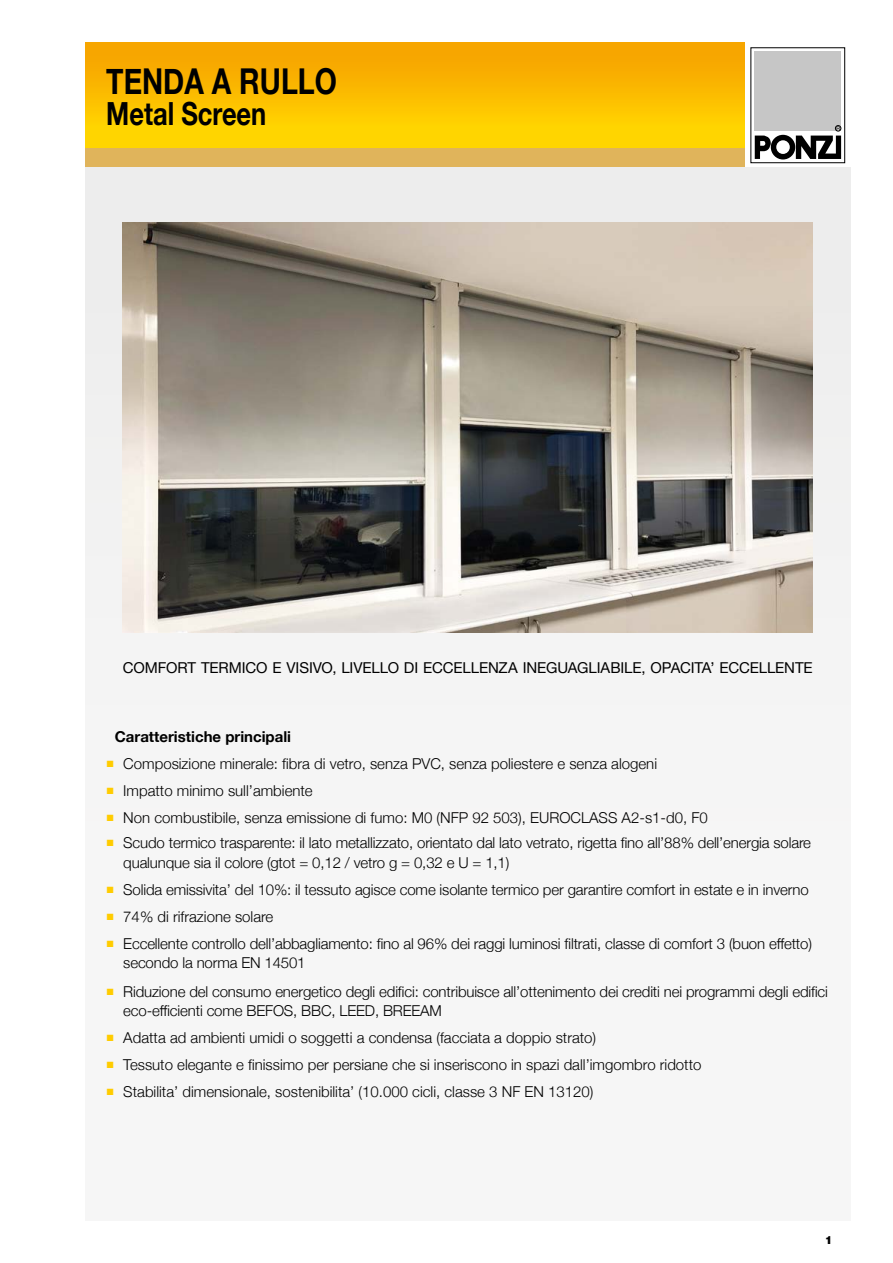
<style>
.page{position:relative;width:893px;height:1263px;background:#fff}
.page>*{position:absolute;margin:0;border:0;box-sizing:border-box;transform-origin:0 0}
.t1{font:700 35.7px "Helvetica Neue";color:#000;scale:.8 1}
.t2{font:700 31.8px "Helvetica Neue";color:#000;scale:.8 1}
.t3{font:300 15px/27px "Helvetica Neue";letter-spacing:-.01em;color:#000}
.t4{font:15px "Helvetica Neue";letter-spacing:-.005em;color:#000}
.t5{font:700 15px "Helvetica Neue";color:#000}
.t6{font:900 13.5px/27px "Arial";color:#fc0;text-align:justify}
.t7{font:12px "Helvetica Black cyr Bold";color:#000}
</style>
<div class="page">
<div style="left:85px;top:43px;width:765px;height:106px;background:linear-gradient(to bottom,#f69f00,#ffdc00)"></div>
<div style="left:85px;top:149px;width:765px;height:19px;background:#e0b45b"></div>
<div style="left:745px;top:43px;width:105px;height:125px;background:#fff"></div>
<div style="left:750px;top:47px;width:95px;height:116px;border:1px solid #000"></div>
<div style="left:754px;top:51px;width:87px;height:80px;background:#c6c6c6"></div>
<svg style="left:755px;top:136px;width:16px;height:23px"></svg>
<div style="left:771px;top:135px;width:24px;height:24px;background:#000;border-radius:50%"></div>
<div style="left:776px;top:140px;width:14px;height:14px;background:#fff;border-radius:50%"></div>
<svg style="left:796px;top:125px;width:45px;height:34px"></svg>
<div style="left:85px;top:168px;width:765px;height:1052px;background:#f6f6f6"></div>
<img style="left:123px;top:222px;width:690px;height:410px">
<h1 class="t1" style="left:106px;top:54px;width:290px">TENDA A RULLO</h1>
<h2 class="t2" style="left:106px;top:89px;width:202px">Metal Screen</h2>
<p class="t4" style="left:123px;top:657px;width:692px">COMFORT TERMICO E VISIVO, LIVELLO DI ECCELLENZA INEGUAGLIABILE, OPACITA’ ECCELLENTE</p>
<p class="t5" style="left:115px;top:725px;width:178px">Caratteristiche principali</p>
<p class="t3" style="left:123px;top:749px;width:586px">Composizione minerale: fibra di vetro, senza PVC, senza poliestere e senza alogeni<br>Impatto minimo sull’ambiente<br>Non combustibile, senza emissione di fumo: M0 (NFP 92 503), EUROCLASS A2-s1-d0, F0</p>
<p class="t3" style="left:123px;top:832px;width:689px;line-height:19.5px">Scudo termico trasparente: il lato metallizzato, orientato dal lato vetrato, rigetta fino all’88% dell’energia solare qualunque sia il colore (gtot = 0,12 / vetro g = 0,32 e U = 1,1)</p>
<p class="t3" style="left:123px;top:875px;width:690px">Solida emissivita’ del 10%: il tessuto agisce come isolante termico per garantire comfort in estate e in inverno<br>74% di rifrazione solare<br>Eccellente controllo dell’abbagliamento: fino al 96% dei raggi luminosi filtrati, classe di comfort 3 (buon effetto)</p>
<p class="t3" style="left:123px;top:948px;width:706px;line-height:28.5px">secondo la norma EN 14501<br>Riduzione del consumo energetico degli edifici: contribuisce all’ottenimento dei crediti nei programmi degli edifici</p>
<p class="t3" style="left:123px;top:996px;width:580px">eco-efficienti come BEFOS, BBC, LEED, BREEAM<br>Adatta ad ambienti umidi o soggetti a condensa (facciata a doppio strato)<br>Tessuto elegante e finissimo per persiane che si inseriscono in spazi dall’imgombro ridotto Stabilita’ dimensionale, sostenibilita’ (10.000 cicli, classe 3 NF EN 13120)</p>
<p class="t6" style="left:106px;top:748px;width:10px">■ ■ ■</p>
<p class="t6" style="left:106px;top:827px;width:10px">■</p>
<p class="t6" style="left:106px;top:874px;width:10px">■ ■ ■</p>
<p class="t6" style="left:106px;top:976px;width:10px">■</p>
<p class="t6" style="left:106px;top:1022px;width:10px">■ ■ ■</p>
<p class="t7" style="left:826px;top:1234px;width:7px">1</p>
</div>
